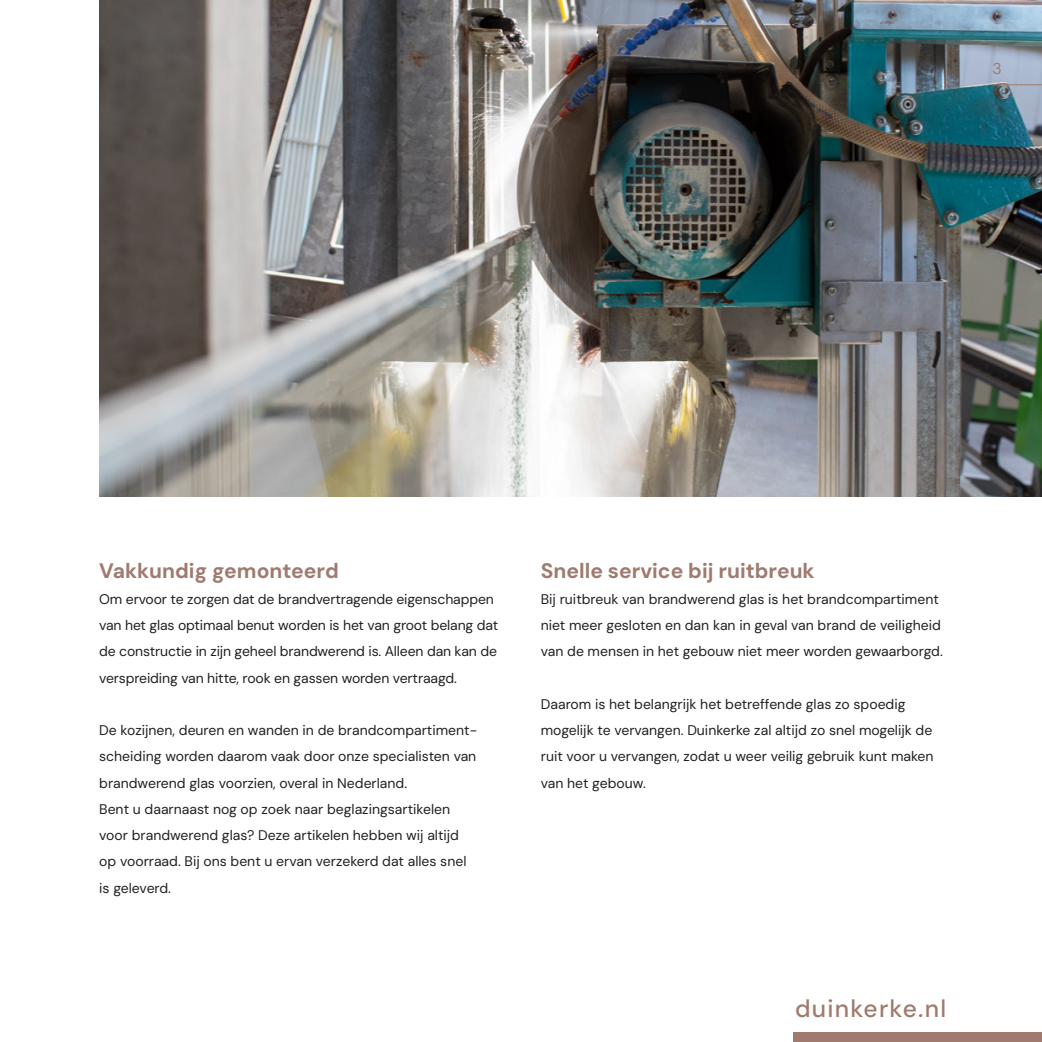
<style>
.page{position:relative;width:1042px;height:1042px;background:#fff}
.page>*{position:absolute;margin:0;border:0;box-sizing:border-box;transform-origin:0 0}
.t1{font:500 24.5px "DM Sans";letter-spacing:.05em;color:#a07a6e}
.Artikel_naam{font:700 21px "DM Sans";color:#a07a6e}
.t2{font:15.75px "DM Sans";color:#a07a6e}
.Platte_tekst{font:14px/26.2px "DM Sans";color:#231f20}
</style>
<div class="page">
<img style="left:99px;top:0;width:943px;height:496px">
<div style="left:794px;top:1032px;width:248px;height:10px;background:#a07a6e"></div>
<hr style="left:992px;top:84px;width:50px;height:1px;background:#a07a6e">
<p class="t2" style="left:992px;top:59px;width:11px">3</p>
<p class="Artikel_naam" style="left:99px;top:557px;width:241px">Vakkundig gemonteerd</p>
<p class="Platte_tekst" style="left:99px;top:586px;width:400px">Om ervoor te zorgen dat de brandvertragende eigenschappen van het glas optimaal benut worden is het van groot belang dat de constructie in zijn geheel brandwerend is. Alleen dan kan de verspreiding van hitte, rook en gassen worden vertraagd.</p>
<p class="Platte_tekst" style="left:99px;top:717px;width:379px">De kozijnen, deuren en wanden in de brandcompartiment&shy;scheiding worden daarom vaak door onze specialisten van brandwerend glas voorzien, overal in Nederland.<br>Bent u daarnaast nog op zoek naar beglazingsartikelen voor brandwerend glas? Deze artikelen hebben wij altijd op voorraad. Bij ons bent u ervan verzekerd dat alles snel is geleverd.</p>
<p class="Artikel_naam" style="left:541px;top:557px;width:275px">Snelle service bij ruitbreuk</p>
<p class="Platte_tekst" style="left:541px;top:586px;width:403px">Bij ruitbreuk van brandwerend glas is het brandcompartiment niet meer gesloten en dan kan in geval van brand de veiligheid van de mensen in het gebouw niet meer worden gewaarborgd.</p>
<p class="Platte_tekst" style="left:541px;top:691px;width:394px">Daarom is het belangrijk het betreffende glas zo spoedig mogelijk te vervangen. Duinkerke zal altijd zo snel mogelijk de ruit voor u vervangen, zodat u weer veilig gebruik kunt maken van het gebouw.</p>
<p class="t1" style="left:795px;top:993px;width:153px">duinkerke.nl</p>
</div>
